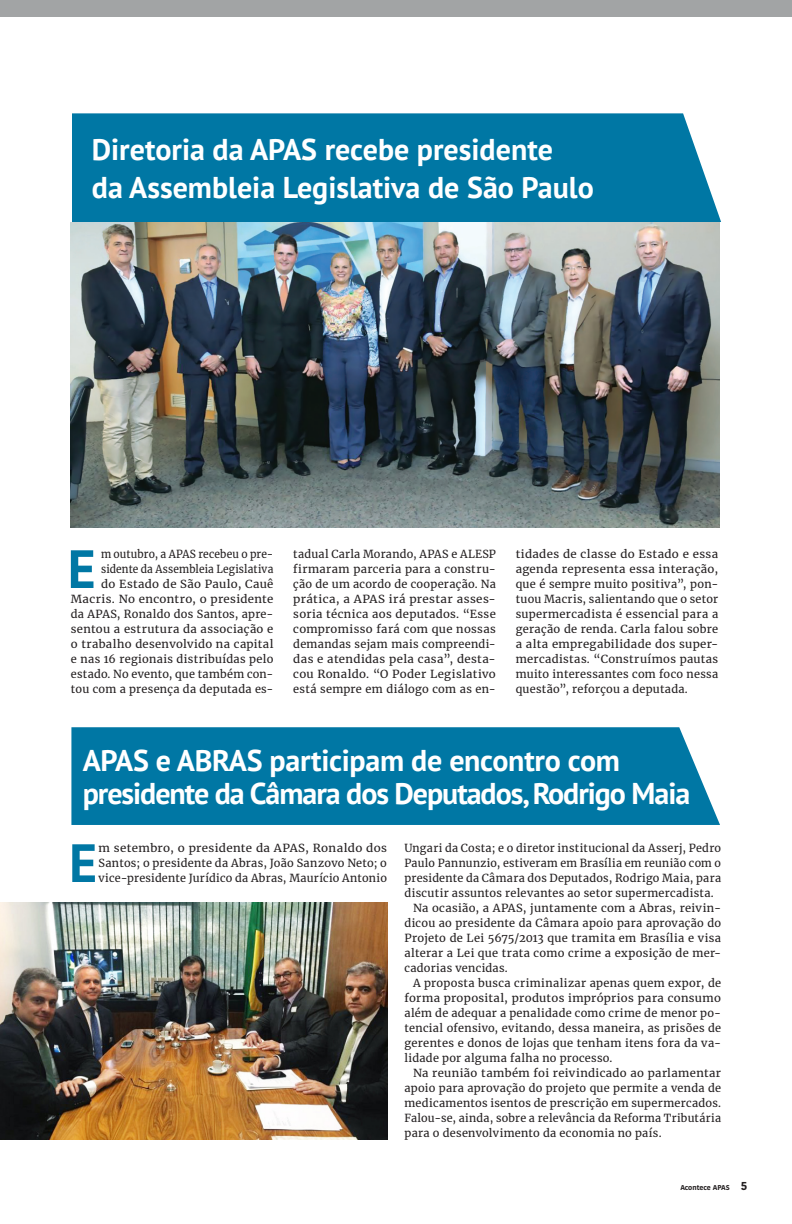
<style>
.page{position:relative;width:792px;height:1224px;background:#fff}
.page>*{position:absolute;margin:0;border:0;box-sizing:border-box;transform-origin:0 0}
.TEXTO{font:700 53.9px "PT Sans";color:#0077a4}
.t1{font:700 30px/33px "PT Sans";letter-spacing:-.035em;color:#fff}
.t2{font:700 30px/38px "PT Sans";letter-spacing:-.01em;color:#fff}
.TEXTO_com_paragrafo{font:11px/15px "Merriweather";letter-spacing:.025em;color:#231f20;text-align:justify}
.TEXTO-2{font:11px/15px "Merriweather";letter-spacing:.025em;color:#231f20;text-align:justify}
.TEXTO-3{font:11px/15px "Merriweather";letter-spacing:.025em;color:#231f20;text-align:justify;scale:1.05 1}
.TEXTO-4{font:11px/15px "Merriweather";letter-spacing:.025em;color:#231f20;text-align:right;scale:.94 1}
.t3{font:700 7px "Kohinoor Bangla";letter-spacing:-.005em;color:#231f20}
.s1{font-size:12px}
</style>
<div class="page">
<img style="left:71px;top:222px;width:649px;height:306px">
<div style="left:0;top:0;width:792px;height:17px;background:#a2a4a5"></div>
<div style="left:72px;top:113px;width:649px;height:109px;background:#0077a4"></div>
<div style="left:71px;top:727px;width:649px;height:98px;background:#0077a4"></div>
<img style="left:0;top:903px;width:387px;height:237px">
<p class="t2" style="left:92px;top:130px;width:503px">Diretoria da APAS recebe presidente<br>da Assembleia Legislativa de São Paulo</p>
<p class="TEXTO-4" style="left:71px;top:546px;width:217px">m outubro, a APAS recebeu o pre&shy;sidente da Assembleia Legislativa<br>do Estado de São Paulo, Cauê Macris. No encontro, o presidente da APAS, Ronaldo dos Santos, apre&shy;sentou a estrutura da associação e o trabalho desenvolvido na capital e nas 16 regionais distribuídas pelo estado. No evento, que também con&shy;tou com a presença da deputada es-</p>
<p class="TEXTO-2" style="left:293px;top:546px;width:204px">tadual Carla Morando, APAS e ALESP firmaram parceria para a constru&shy;ção de um acordo de cooperação. Na prática, a APAS irá prestar asses&shy;soria técnica aos deputados. “Esse compromisso fará com que nossas demandas sejam mais compreendi&shy;das e atendidas pela casa”, desta&shy;cou Ronaldo. “O Poder Legislativo está sempre em diálogo com as en-</p>
<p class="TEXTO-3" style="left:516px;top:546px;width:194px">tidades de classe do Estado e essa agenda representa essa interação, que é sempre muito positiva”, pon&shy;tuou Macris, salientando que o setor supermercadista é essencial para a geração de renda. Carla falou sobre a alta empregabilidade dos super&shy;mercadistas. “Construímos pautas muito interessantes com foco nessa questão”, reforçou a deputada.</p>
<p class="TEXTO" style="left:68px;top:533px;width:30px">E</p>
<p class="t1" style="left:83px;top:743px;width:609px">APAS e ABRAS participam de encontro com presidente da Câmara dos Deputados, Rodrigo Maia</p>
<p class="TEXTO" style="left:69px;top:827px;width:30px">E</p>
<p class="TEXTO-3" style="left:99px;top:840px;width:276px">m setembro, o presidente da APAS, Ronaldo dos Santos; o presidente da Abras, João Sanzovo Neto; o vice-presidente Jurídico da Abras, Maurício Antonio</p>
<p class="TEXTO-2" style="left:405px;top:840px;width:318px">Ungari da Costa; e o diretor institucional da Asserj, Pedro Paulo Pannunzio, estiveram em Brasília em reunião com o presidente da Câmara dos Deputados, Rodrigo Maia, para discutir assuntos relevantes ao setor supermercadista.</p>
<p class="TEXTO_com_paragrafo" style="left:405px;top:900px;width:318px;text-indent:9px">Na ocasião, a APAS, juntamente com a Abras, reivin&shy;dicou ao presidente da Câmara apoio para aprovação do Projeto de Lei 5675/2013 que tramita em Brasília e visa alterar a Lei que trata como crime a exposição de mer&shy;cadorias vencidas.</p>
<p class="TEXTO_com_paragrafo" style="left:405px;top:975px;width:318px;text-indent:9px">A proposta busca criminalizar apenas quem expor, de forma proposital, produtos impróprios para consumo além de adequar a penalidade como crime de menor po&shy;tencial ofensivo, evitando, dessa maneira, as prisões de gerentes e donos de lojas que tenham itens fora da va&shy;lidade por alguma falha no processo.</p>
<p class="TEXTO_com_paragrafo" style="left:405px;top:1065px;width:318px;text-indent:9px">Na reunião também foi reivindicado ao parlamentar apoio para aprovação do projeto que permite a venda de medicamentos isentos de prescrição em supermercados.<br>Falou-se, ainda, sobre a relevância da Reforma Tributária para o desenvolvimento da economia no país.</p>
<p class="t3" style="left:680px;top:1182px;width:69px">Acontece APAS <span class="s1">5</span></p>
</div>
